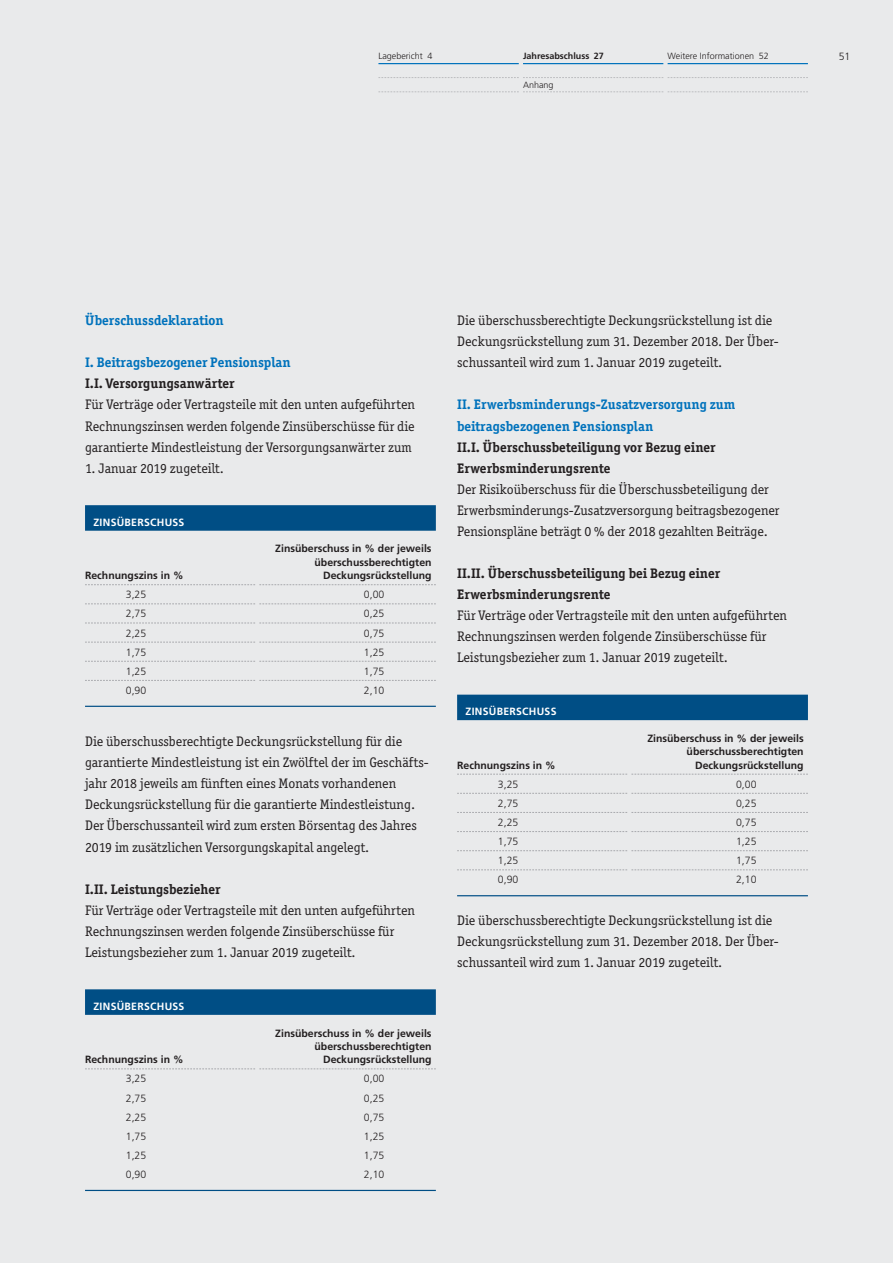
<style>
.page{position:relative;width:893px;height:1263px;background:#e9eaeb}
.page>*{position:absolute;margin:0;border:0;box-sizing:border-box;transform-origin:0 0}
.t1{font:13.8px/21px "Officina Ser ITC";color:#231f20}
.t2{font:700 13.8px/21px "Officina Ser ITC";color:#231f20}
.t3{font:700 13.8px/21px "Officina Ser ITC";color:#0072bc}
.t4{font:700 10.5px/13.4px "Frutiger LT";color:#231f20;text-align:right}
.t5{font:300 10.5px "Frutiger LT";color:#231f20}
.t6{font:700 10.5px "Frutiger LT";letter-spacing:.025em;color:#fff}
.t7{font:300 9px "Frutiger LT";color:#231f20}
.t8{font:700 9px "Frutiger LT";color:#231f20}
</style>
<div class="page">
<hr style="left:378px;top:63px;width:141px;height:1px;background:#0072bc">
<hr style="left:523px;top:63px;width:140px;height:1px;background:#0072bc">
<hr style="left:668px;top:63px;width:140px;height:1px;background:#0072bc">
<svg style="left:378px;top:77px;width:430px;height:1px"></svg>
<svg style="left:379px;top:92px;width:429px;height:1px"></svg>
<div style="left:85px;top:505px;width:351px;height:26px;background:#004e85"></div>
<hr style="left:85px;top:706px;width:351px;height:1px;background:#004e85">
<svg style="left:85px;top:584px;width:351px;height:1px"></svg>
<svg style="left:85px;top:603px;width:351px;height:1px"></svg>
<svg style="left:85px;top:623px;width:351px;height:1px"></svg>
<svg style="left:85px;top:642px;width:351px;height:1px"></svg>
<svg style="left:85px;top:661px;width:351px;height:1px"></svg>
<svg style="left:85px;top:680px;width:351px;height:1px"></svg>
<div style="left:85px;top:989px;width:351px;height:26px;background:#004e85"></div>
<hr style="left:85px;top:1190px;width:351px;height:1px;background:#004e85">
<svg style="left:85px;top:1068px;width:351px;height:1px"></svg>
<div style="left:457px;top:695px;width:351px;height:25px;background:#004e85"></div>
<hr style="left:457px;top:895px;width:351px;height:1px;background:#004e85">
<svg style="left:457px;top:774px;width:351px;height:1px"></svg>
<svg style="left:457px;top:793px;width:351px;height:1px"></svg>
<svg style="left:457px;top:812px;width:351px;height:1px"></svg>
<svg style="left:457px;top:831px;width:351px;height:1px"></svg>
<svg style="left:457px;top:850px;width:351px;height:1px"></svg>
<svg style="left:457px;top:869px;width:351px;height:1px"></svg>
<p class="t7" style="left:668px;top:53px;width:103px">Weitere Informationen 52</p>
<p class="t7" style="left:378px;top:53px;width:55px">Lagebericht 4</p>
<p class="t8" style="left:523px;top:53px;width:82px">Jahresabschluss 27</p>
<p class="t5" style="left:839px;top:53px;width:13px">51</p>
<p class="t7" style="left:523px;top:81px;width:32px">Anhang</p>
<p class="t3" style="left:85px;top:311px;width:140px">Überschussdeklaration</p>
<p class="t3" style="left:85px;top:353px;width:207px">I. Beitragsbezogener Pensionsplan</p>
<p class="t2" style="left:85px;top:374px;width:151px">I.I. Versorgungsanwärter</p>
<p class="t1" style="left:85px;top:395px;width:331px">Für Verträge oder Vertragsteile mit den unten aufgeführten</p>
<p class="t1" style="left:85px;top:416px;width:331px">Rechnungszinsen werden folgende Zinsüberschüsse für die</p>
<p class="t1" style="left:85px;top:438px;width:328px">garantierte Mindestleistung der Versorgungsanwärter zum</p>
<p class="t1" style="left:85px;top:459px;width:140px">1. Januar 2019 zugeteilt.</p>
<p class="t6" style="left:94px;top:518px;width:92px">ZINSÜBERSCHUSS</p>
<p class="t4" style="left:275px;top:543px;width:158px">Zinsüberschuss in % der jeweils überschussberechtigten</p>
<p class="t4" style="left:85px;top:570px;width:100px">Rechnungszins in %</p>
<p class="t4" style="left:323px;top:570px;width:110px">Deckungsrückstellung</p>
<p class="t5" style="left:126px;top:590px;width:22px">3,25</p>
<p class="t5" style="left:364px;top:590px;width:22px">0,00</p>
<p class="t5" style="left:126px;top:610px;width:22px">2,75</p>
<p class="t5" style="left:364px;top:610px;width:22px">0,25</p>
<p class="t5" style="left:126px;top:629px;width:22px">2,25</p>
<p class="t5" style="left:364px;top:629px;width:22px">0,75</p>
<p class="t5" style="left:126px;top:648px;width:22px">1,75</p>
<p class="t5" style="left:364px;top:648px;width:22px">1,25</p>
<p class="t5" style="left:126px;top:667px;width:22px">1,25</p>
<p class="t5" style="left:364px;top:667px;width:22px">1,75</p>
<p class="t5" style="left:126px;top:686px;width:22px">0,90</p>
<p class="t5" style="left:364px;top:686px;width:22px">2,10</p>
<p class="t1" style="left:457px;top:311px;width:317px">Die überschussberechtigte Deckungsrückstellung ist die</p>
<p class="t1" style="left:457px;top:332px;width:323px">Deckungsrückstellung zum 31. Dezember 2018. Der Über&shy;schussanteil wird zum 1. Januar 2019 zugeteilt.</p>
<p class="t3" style="left:457px;top:395px;width:280px">II. Erwerbsminderungs-Zusatzversorgung zum beitragsbezogenen Pensionsplan</p>
<p class="t2" style="left:457px;top:438px;width:260px">II.I. Überschussbeteiligung vor Bezug einer<br>Erwerbsminderungsrente</p>
<p class="t1" style="left:457px;top:480px;width:324px">Der Risikoüberschuss für die Überschussbeteiligung der<br>Erwerbsminderungs-Zusatzversorgung beitragsbezogener<br>Pensionspläne beträgt 0 % der 2018 gezahlten Beiträge.</p>
<p class="t2" style="left:457px;top:564px;width:265px">II.II. Überschussbeteiligung bei Bezug einer<br>Erwerbsminderungsrente</p>
<p class="t1" style="left:457px;top:606px;width:331px">Für Verträge oder Vertragsteile mit den unten aufgeführten<br>Rechnungszinsen werden folgende Zinsüberschüsse für<br>Leistungsbezieher zum 1. Januar 2019 zugeteilt.</p>
<p class="t6" style="left:466px;top:707px;width:92px">ZINSÜBERSCHUSS</p>
<p class="t4" style="left:647px;top:732px;width:158px">Zinsüberschuss in % der jeweils überschussberechtigten</p>
<p class="t1" style="left:85px;top:732px;width:345px">Die überschussberechtigte Deckungsrückstellung für die garantierte Mindestleistung ist ein Zwölftel der im Geschäfts&shy;jahr 2018 jeweils am fünften eines Monats vorhandenen Deckungsrückstellung für die garantierte Mindestleistung.<br>Der Überschussanteil wird zum ersten Börsentag des Jahres 2019 im zusätzlichen Versorgungskapital angelegt.</p>
<p class="t2" style="left:85px;top:879px;width:137px">I.II. Leistungsbezieher</p>
<p class="t1" style="left:85px;top:901px;width:331px">Für Verträge oder Vertragsteile mit den unten aufgeführten<br>Rechnungszinsen werden folgende Zinsüberschüsse für<br>Leistungsbezieher zum 1. Januar 2019 zugeteilt.</p>
<p class="t1" style="left:457px;top:911px;width:323px">Die überschussberechtigte Deckungsrückstellung ist die<br>Deckungsrückstellung zum 31. Dezember 2018. Der Über&shy;schussanteil wird zum 1. Januar 2019 zugeteilt.</p>
<p class="t4" style="left:457px;top:759px;width:100px">Rechnungszins in %</p>
<p class="t4" style="left:695px;top:759px;width:110px">Deckungsrückstellung</p>
<p class="t5" style="left:498px;top:780px;width:22px">3,25</p>
<p class="t5" style="left:736px;top:780px;width:22px">0,00</p>
<p class="t5" style="left:498px;top:799px;width:22px">2,75</p>
<p class="t5" style="left:736px;top:799px;width:22px">0,25</p>
<p class="t5" style="left:498px;top:818px;width:22px">2,25</p>
<p class="t5" style="left:736px;top:818px;width:22px">0,75</p>
<p class="t5" style="left:498px;top:837px;width:22px">1,75</p>
<p class="t5" style="left:736px;top:837px;width:22px">1,25</p>
<p class="t5" style="left:498px;top:856px;width:22px">1,25</p>
<p class="t5" style="left:736px;top:856px;width:22px">1,75</p>
<p class="t5" style="left:498px;top:875px;width:22px">0,90</p>
<p class="t5" style="left:736px;top:875px;width:22px">2,10</p>
<p class="t6" style="left:94px;top:1002px;width:92px">ZINSÜBERSCHUSS</p>
<p class="t4" style="left:275px;top:1027px;width:158px">Zinsüberschuss in % der jeweils überschussberechtigten</p>
<p class="t4" style="left:85px;top:1054px;width:100px">Rechnungszins in %</p>
<p class="t4" style="left:323px;top:1054px;width:110px">Deckungsrückstellung</p>
<p class="t5" style="left:126px;top:1074px;width:22px">3,25</p>
<p class="t5" style="left:364px;top:1074px;width:22px">0,00</p>
<p class="t5" style="left:126px;top:1094px;width:22px">2,75</p>
<p class="t5" style="left:364px;top:1094px;width:22px">0,25</p>
<p class="t5" style="left:126px;top:1113px;width:22px">2,25</p>
<p class="t5" style="left:364px;top:1113px;width:22px">0,75</p>
<p class="t5" style="left:126px;top:1132px;width:22px">1,75</p>
<p class="t5" style="left:364px;top:1132px;width:22px">1,25</p>
<p class="t5" style="left:126px;top:1151px;width:22px">1,25</p>
<p class="t5" style="left:364px;top:1151px;width:22px">1,75</p>
<p class="t5" style="left:126px;top:1170px;width:22px">0,90</p>
<p class="t5" style="left:364px;top:1170px;width:22px">2,10</p>
</div>
